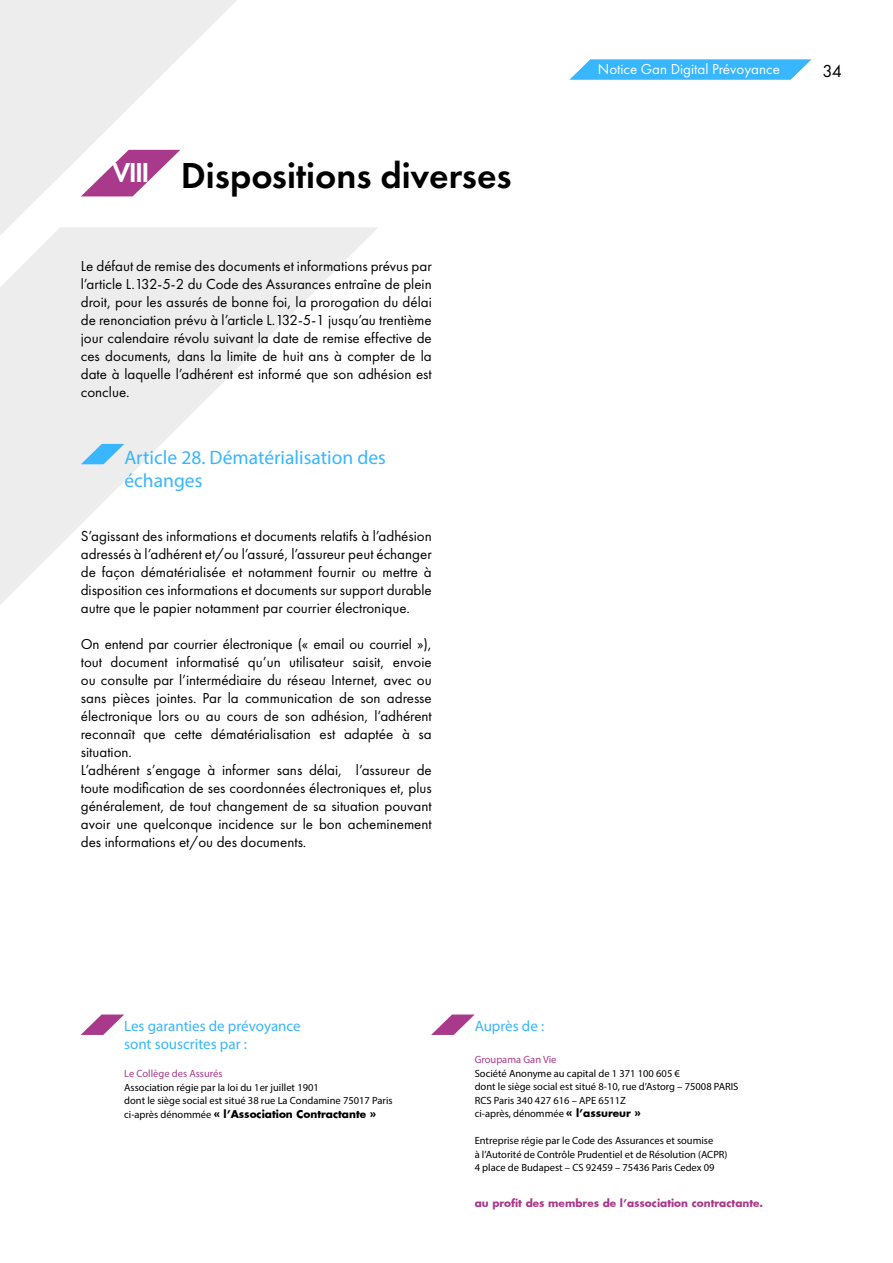
<style>
.page{position:relative;width:893px;height:1263px;background:#fff}
.page>*{position:absolute;margin:0;border:0;box-sizing:border-box;transform-origin:0 0}
.t1{font:600 37.5px "Futura PT";color:#000}
.t2{font:600 28.5px "Futura PT";color:#fff}
.t3{font:19.5px/23.4px "Myriad Pro";color:#38b6ff}
.t4{font:18px "Futura PT";color:#000}
.t5{font:15px/18px "Futura PT";color:#000;text-align:justify}
.t6{font:15px/18px "Myriad Pro";color:#38b6ff}
.t7{font:15px "Futura PT";color:#fff}
.t8{font:10.5px/13.5px "Myriad Pro";color:#000}
.t9{font:700 10.5px "Futura";color:#a93a8b}
.t10{font:700 10.5px "Futura";color:#000}
.t11{font:10.5px "Myriad Pro";color:#a93a8b}
.s1{font-family:"Myriad Pro";font-weight:400}
.s2{font-family:"Futura";font-weight:700}
</style>
<div class="page">
<svg style="left:569px;top:59px;width:242px;height:21px;background:#4ebeff"></svg>
<svg style="left:0;top:0;width:237px;height:227px;fill:#ededed"></svg>
<svg style="left:0;top:227px;width:378px;height:378px"></svg>
<svg style="left:81px;top:444px;width:43px;height:20px"></svg>
<svg style="left:431px;top:1015px;width:43px;height:20px"></svg>
<svg style="left:81px;top:1015px;width:43px;height:20px"></svg>
<svg style="left:81px;top:150px;width:99px;height:46px"></svg>
<h2 class="t2" style="left:112px;top:161px;width:39px">VIII</h2>
<h1 class="t1" style="left:181px;top:160px;width:332px">Dispositions diverses</h1>
<p class="t5" style="left:81px;top:257px;width:352px">Le défaut de remise des documents et informations prévus par l’article L.132-5-2 du Code des Assurances entraîne de plein droit, pour les assurés de bonne foi, la prorogation du délai de renonciation prévu à l’article L.132-5-1 jusqu’au trentième jour calendaire révolu suivant la date de remise effective de ces documents, dans la limite de huit ans à compter de la date à laquelle l’adhérent est informé que son adhésion est conclue.</p>
<h3 class="t3" style="left:124px;top:447px;width:263px">Article 28. Dématérialisation des échanges</h3>
<p class="t5" style="left:81px;top:527px;width:352px">S’agissant des informations et documents relatifs à l’adhésion adressés à l’adhérent et/ou l’assuré, l’assureur peut échanger de façon dématérialisée et notamment fournir ou mettre à disposition ces informations et documents sur support durable autre que le papier notamment par courrier électronique.</p>
<p class="t5" style="left:81px;top:635px;width:352px;text-align:left">On entend par courrier électronique (« email ou courriel »), tout document informatisé qu’un utilisateur saisit, envoie ou consulte par l’intermédiaire du réseau Internet, avec ou sans pièces jointes. Par la communication de son adresse électronique lors ou au cours de son adhésion, l’adhérent reconnaît que cette dématérialisation est adaptée à sa situation.<br>L’adhérent s’engage à informer sans délai, l’assureur de toute modification de ses coordonnées électroniques et, plus généralement, de tout changement de sa situation pouvant avoir une quelconque incidence sur le bon acheminement des informations et/ou des documents.</p>
<p class="t7" style="left:598px;top:61px;width:184px">Notice Gan Digital Prévoyance</p>
<p class="t4" style="left:822px;top:61px;width:21px">34</p>
<p class="t6" style="left:124px;top:1018px;width:178px">Les garanties de prévoyance sont souscrites par :</p>
<p class="t6" style="left:474px;top:1018px;width:71px">Auprès de :</p>
<p class="t11" style="left:124px;top:1070px;width:100px">Le Collège des Assurés</p>
<p class="t8" style="left:124px;top:1082px;width:270px">Association régie par la loi du 1er juillet 1901<br>dont le siège social est situé 38 rue La Condamine 75017 Paris</p>
<p class="t10" style="left:124px;top:1107px;width:253px"><span class="s1">ci-après dénommée</span> ÿ lÊAssociation Contractante Ÿ</p>
<p class="t11" style="left:474px;top:1055px;width:83px">Groupama Gan Vie</p>
<p class="t8" style="left:474px;top:1067px;width:265px">Société Anonyme au capital de 1 371 100 605 €<br>dont le siège social est situé 8-10, rue d’Astorg – 75008 PARIS RCS Paris 340 427 616 – APE 6511Z<br>ci-après, dénommée <span class="s2">ÿ lÊassureur Ÿ</span></p>
<p class="t8" style="left:474px;top:1135px;width:254px">Entreprise régie par le Code des Assurances et soumise<br>à l’Autorité de Contrôle Prudentiel et de Résolution (ACPR)<br>4 place de Budapest – CS 92459 – 75436 Paris Cedex 09</p>
<p class="t9" style="left:474px;top:1196px;width:290px">au profit des membres de lÊassociation contractante.</p>
</div>
